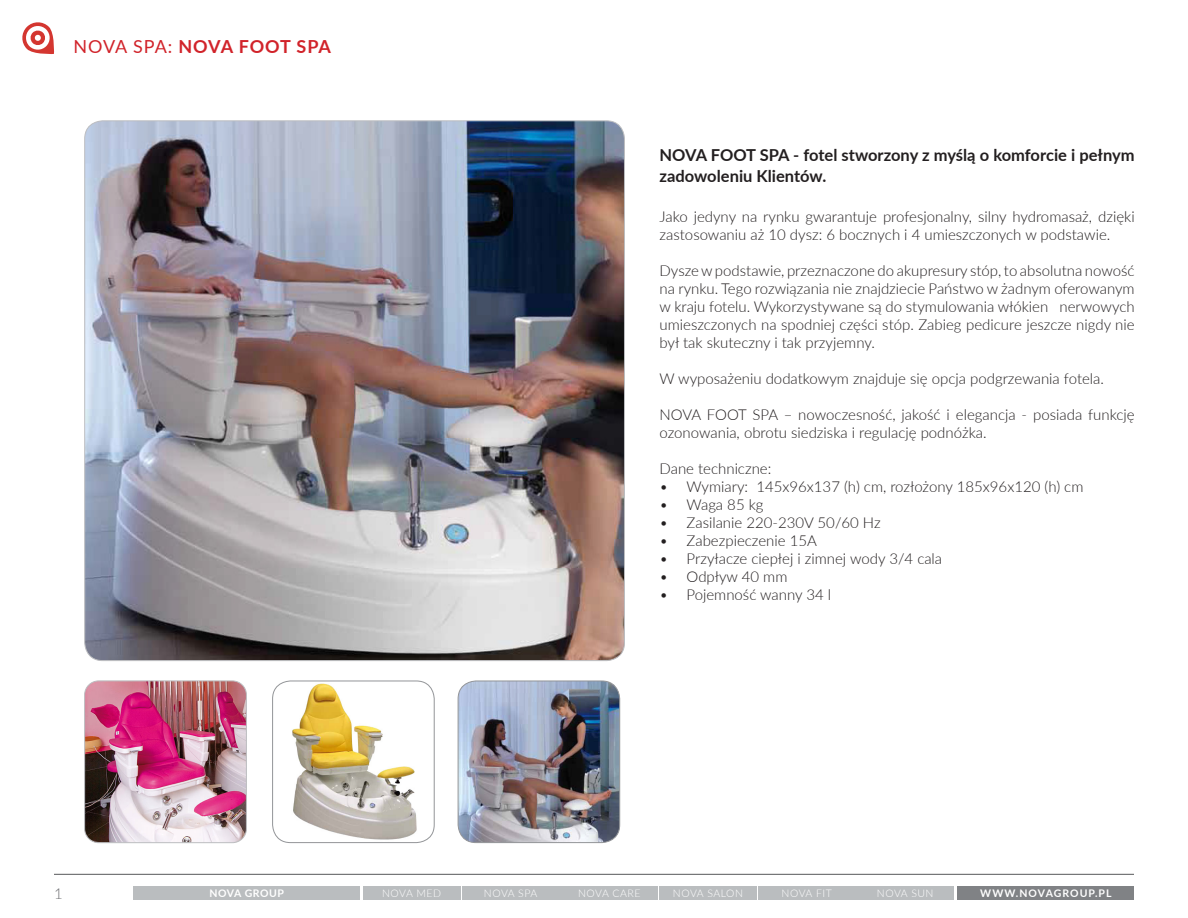
<style>
.page{position:relative;width:1188px;height:918px;background:#fff}
.page>*{position:absolute;margin:0;border:0;box-sizing:border-box;transform-origin:0 0}
.t1{font:700 18px "Lato";letter-spacing:.035em;color:#d1232a}
.t2{font:700 16.5px/21.6px "Lato";color:#231f20}
.t3{font:300 15px/18px "Lato";color:#231f20}
.t4{font:300 15px "Lato";color:#6c6d70}
.t5{font:300 10.5px "Lato";letter-spacing:.05em;color:#fff}
.t6{font:700 10.5px "Lato";letter-spacing:.1em;color:#fff}
.t7{font:700 10.5px "Lato";letter-spacing:.05em;color:#fff}
.s1{font-weight:400}
</style>
<div class="page">
<hr style="left:54px;top:874px;width:1080px;height:1px;background:#57585a">
<svg style="left:22px;top:22px;width:32px;height:32px"></svg>
<div style="left:363px;top:886px;width:97px;height:14px;background:#babdbf"></div>
<div style="left:958px;top:886px;width:176px;height:14px;background:#808285"></div>
<div style="left:462px;top:886px;width:97px;height:14px;background:#babdbf"></div>
<div style="left:561px;top:886px;width:97px;height:14px;background:#babdbf"></div>
<div style="left:659px;top:886px;width:98px;height:14px;background:#babdbf"></div>
<div style="left:758px;top:886px;width:97px;height:14px;background:#babdbf"></div>
<div style="left:856px;top:886px;width:98px;height:14px;background:#babdbf"></div>
<div style="left:133px;top:886px;width:227px;height:14px;background:#babdbf"></div>
<img style="left:85px;top:121px;width:539px;height:539px">
<img style="left:85px;top:681px;width:161px;height:162px">
<div style="left:85px;top:681px;width:162px;height:162px;border:1px solid #bcbdc0;border-radius:14px"></div>
<img style="left:292px;top:681px;width:129px;height:159px">
<div style="left:272px;top:681px;width:162px;height:162px;border:1px solid #939598;border-radius:18px"></div>
<img style="left:458px;top:681px;width:162px;height:162px">
<div style="left:458px;top:681px;width:162px;height:162px;border:1px solid #939598;border-radius:18px"></div>
<p class="t1" style="left:74px;top:33px;width:259px"><span class="s1">NOVA SPA:</span> NOVA FOOT SPA</p>
<p class="t2" style="left:660px;top:143px;width:477px">NOVA FOOT SPA - fotel stworzony z myślą o komforcie i pełnym zadowoleniu Klientów.</p>
<p class="t3" style="left:660px;top:207px;width:477px">Jako jedyny na rynku gwarantuje profesjonalny, silny hydromasaż, dzięki zastosowaniu aż 10 dysz: 6 bocznych i 4 umieszczonych w podstawie.</p>
<p class="t3" style="left:660px;top:261px;width:477px;text-align:justify">Dysze w podstawie, przeznaczone do akupresury stóp, to absolutna nowość na rynku. Tego rozwiązania nie znajdziecie Państwo w żadnym oferowanym w kraju fotelu. Wykorzystywane są do stymulowania włókien nerwowych umieszczonych na spodniej części stóp. Zabieg pedicure jeszcze nigdy nie był tak skuteczny i tak przyjemny.</p>
<p class="t3" style="left:660px;top:369px;width:446px">W wyposażeniu dodatkowym znajduje się opcja podgrzewania fotela.</p>
<p class="t3" style="left:660px;top:405px;width:477px">NOVA FOOT SPA – nowoczesność, jakość i elegancja - posiada funkcję ozonowania, obrotu siedziska i regulację podnóżka.</p>
<p class="t3" style="left:660px;top:459px;width:113px">Dane techniczne:</p>
<p class="t3" style="left:660px;top:477px;width:425px">• Wymiary: 145x96x137 (h) cm, rozłożony 185x96x120 (h) cm</p>
<p class="t3" style="left:660px;top:495px;width:105px">• Waga 85 kg</p>
<p class="t3" style="left:660px;top:513px;width:223px">• Zasilanie 220-230V 50/60 Hz</p>
<p class="t3" style="left:660px;top:531px;width:159px">• Zabezpieczenie 15A</p>
<p class="t3" style="left:660px;top:549px;width:284px">• Przyłacze ciepłej i zimnej wody 3/4 cala</p>
<p class="t3" style="left:660px;top:567px;width:129px">• Odpływ 40 mm</p>
<p class="t3" style="left:660px;top:585px;width:173px">• Pojemność wanny 34 l</p>
<p class="t4" style="left:54px;top:883px;width:10px">1</p>
<p class="t7" style="left:210px;top:886px;width:76px">NOVA GROUP</p>
<p class="t5" style="left:382px;top:886px;width:61px">NOVA MED</p>
<p class="t5" style="left:484px;top:886px;width:55px">NOVA SPA</p>
<p class="t5" style="left:578px;top:886px;width:64px">NOVA CARE</p>
<p class="t5" style="left:673px;top:886px;width:71px">NOVA SALON</p>
<p class="t5" style="left:782px;top:886px;width:52px">NOVA FIT</p>
<p class="t5" style="left:877px;top:886px;width:58px">NOVA SUN</p>
<p class="t6" style="left:980px;top:886px;width:133px">WWW.NOVAGROUP.PL</p>
</div>
